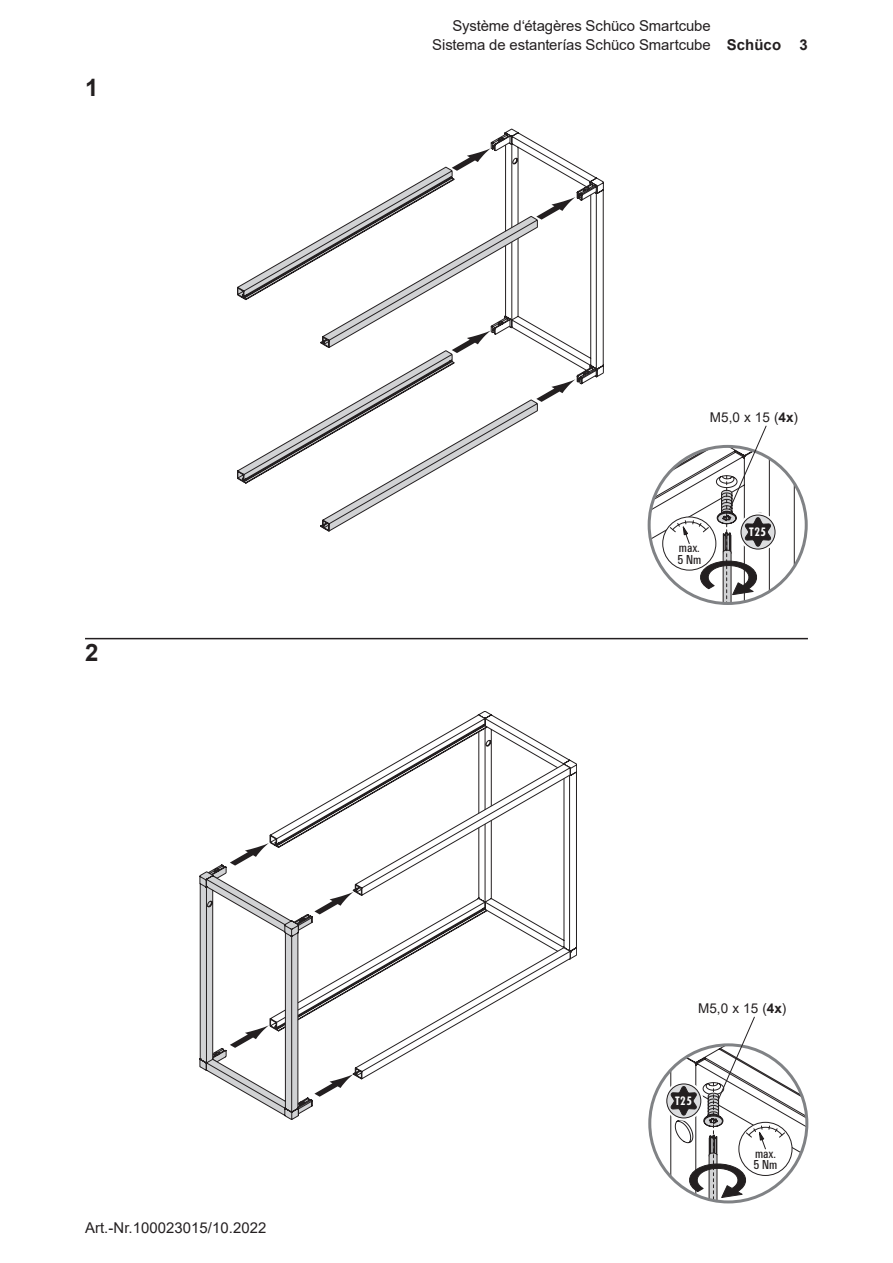
<style>
.page{position:relative;width:893px;height:1263px;background:#fff}
.page>*{position:absolute;margin:0;border:0;box-sizing:border-box;transform-origin:0 0}
.Hinweistext{font:700 24px "Arial";color:#231f20}
.t1{font:14.85px/19.2px "Arial";letter-spacing:-.005em;color:#231f20}
.Hinweistext-2{font:13.5px "Arial";color:#231f20}
.t2{font:13.5px/11.2px "OSTERMANN Cond";color:#231f20}
.t3{font:700 condensed 11.25px "Futura";letter-spacing:.05em;color:#fff}
.s1{font-weight:700}
</style>
<div class="page">
<svg style="left:237px;top:129px;width:367px;height:402px"></svg>
<svg style="left:649px;top:426px;width:147px;height:177px"></svg>
<svg style="left:200px;top:711px;width:377px;height:409px"></svg>
<svg style="left:650px;top:1017px;width:157px;height:185px"></svg>
<hr style="left:85px;top:638px;width:723px;height:1px;background:#231f20">
<p class="Hinweistext" style="left:85px;top:71px;width:15px">1</p>
<p class="Hinweistext" style="left:85px;top:636px;width:15px">2</p>
<p class="t1" style="left:85px;top:1218px;width:183px">Art.-Nr.100023015/10.2022</p>
<p class="t1" style="left:432px;top:16px;width:377px;text-indent:20px">Système d‘étagères Schüco Smartcube<br>Sistema de estanterías Schüco Smartcube <span class="s1">Schüco 3</span></p>
<p class="Hinweistext-2" style="left:710px;top:408px;width:90px">M5,0 x 15 (<span class="s1">4x</span>)</p>
<p class="t2" style="left:677px;top:542px;width:25px">max.<br>5 Nm</p>
<p class="t3" style="left:749px;top:525px;width:18px">T25</p>
<p class="Hinweistext-2" style="left:698px;top:999px;width:90px">M5,0 x 15 (<span class="s1">4x</span>)</p>
<p class="t3" style="left:675px;top:1094px;width:18px">T25</p>
<p class="t2" style="left:754px;top:1148px;width:25px">max.<br>5 Nm</p>
</div>
